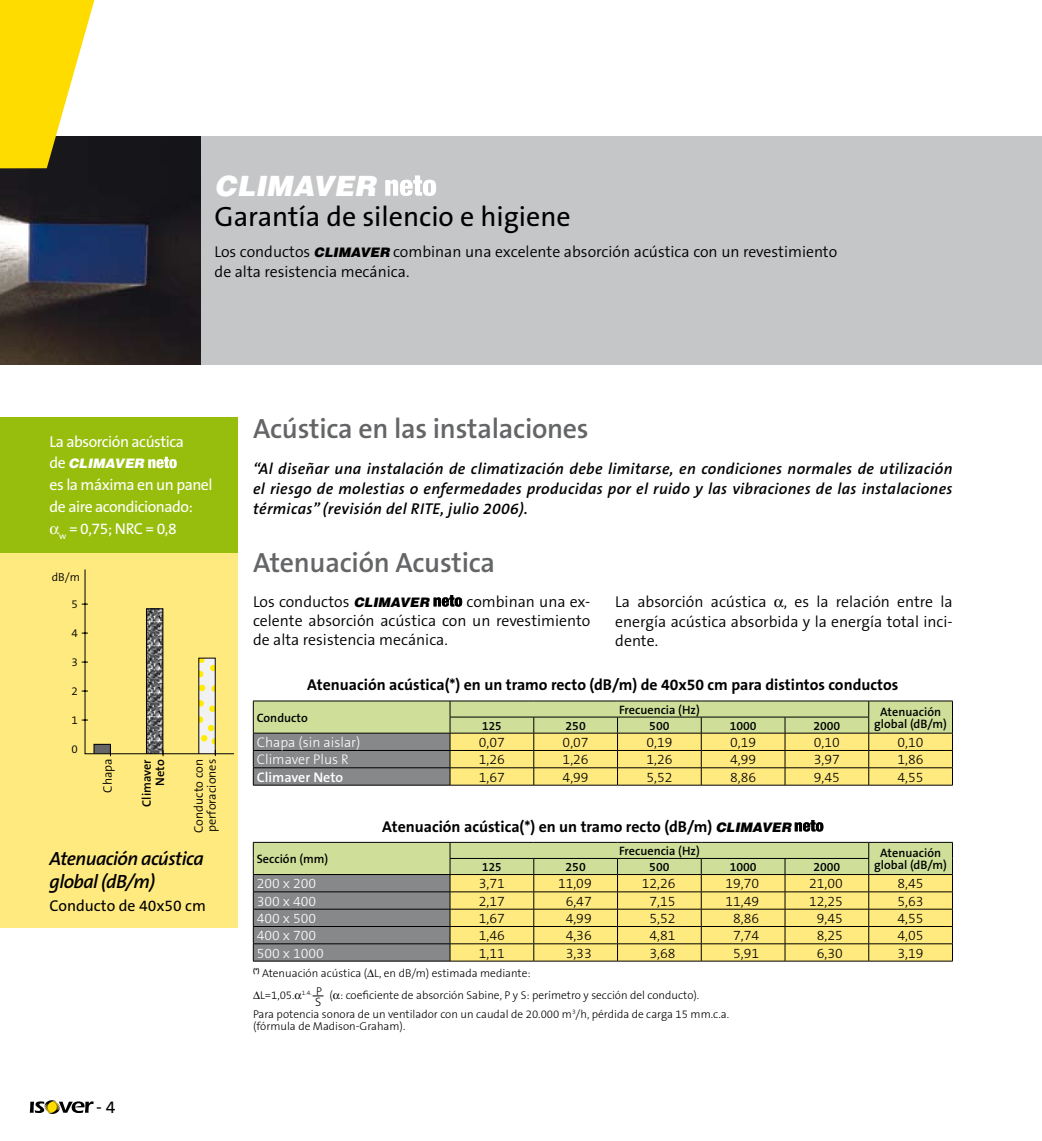
<style>
.page{position:relative;width:1042px;height:1141px;background:#fff}
.page>*{position:absolute;margin:0;border:0;box-sizing:border-box;transform-origin:0 0}
.t1{font:600 28px "The Sans B6";letter-spacing:-.01em;color:#646567}
.t2{font:28px "The Sans B5 Plain";color:#000}
.t3{font:italic 900 28px "Helvetica";color:#fff}
.t4{font:italic 600 19.25px/22.8px "The Sans B6";letter-spacing:-.03em;color:#000}
.t5{font:17.5px "The Sans B5 Plain";color:#000}
.t6{font:300 15.75px/19.2px "The Sans B4";color:#000;text-align:justify}
.t7{font:italic 600 15.75px/20.1px "The Sans B6";letter-spacing:.02em;color:#000;text-align:justify}
.t8{font:700 15.75px "The Sans B7";color:#000}
.t9{font:15.75px "The Sans B5 Plain";letter-spacing:-.03em;color:#fff}
.t10{font:15.75px "The Sans B5 Plain";color:#000}
.t11{font:300 14px "The Sans B3";color:#000}
.t12{font:300 14px "The Sans B3";color:#fff}
.t13{font:600 14px "The Sans B6";color:#fff}
.t14{font:italic 900 13.12px "Helvetica";color:#fff}
.t15{font:300 12.42px/13.1px "The Sans B4";color:#000}
.t16{font:600 12.42px/13.1px "The Sans B6";color:#000;text-align:right}
.t17{font:600 12.25px "The Sans B6";color:#000}
.t18{font:600 12.25px "The Sans B6";color:#000;scale:.95 1}
.t19{font:300 12.25px "The Sans B3";color:#000}
.t20{font:300 11.55px "The Sans B4";color:#000}
.t21{font:300 11.38px/22.2px "The Sans B3";color:#000}
.s1{font-family:"Helvetica";font-weight:900;font-style:italic;font-size:13.12px}
.s2{font-family:"The Sans B5 Plain";font-weight:400;font-style:normal;font-size:15.75px}
</style>
<div class="page">
<svg style="left:30px;top:1100px;width:64px;height:14px"></svg>
<div style="left:0;top:417px;width:238px;height:511px;background:#ffea7f"></div>
<svg style="left:434px;top:595px;width:28px;height:12px"></svg>
<svg style="left:253px;top:701px;width:700px;height:84px;background:#bbb879"></svg>
<hr style="left:253px;top:785px;width:197px;height:1px;background:#000">
<hr style="left:450px;top:785px;width:84px;height:1px;background:#000">
<hr style="left:534px;top:785px;width:83px;height:1px;background:#000">
<hr style="left:617px;top:785px;width:84px;height:1px;background:#000">
<hr style="left:701px;top:785px;width:84px;height:1px;background:#000">
<hr style="left:785px;top:785px;width:84px;height:1px;background:#000">
<hr style="left:869px;top:785px;width:84px;height:1px;background:#000">
<svg style="left:253px;top:842px;width:700px;height:119px;background:#c5bf7b"></svg>
<hr style="left:253px;top:961px;width:197px;height:1px;background:#000">
<hr style="left:450px;top:961px;width:84px;height:1px;background:#000">
<hr style="left:534px;top:961px;width:83px;height:1px;background:#000">
<hr style="left:617px;top:961px;width:84px;height:1px;background:#000">
<hr style="left:701px;top:961px;width:84px;height:1px;background:#000">
<hr style="left:785px;top:961px;width:84px;height:1px;background:#000">
<hr style="left:869px;top:961px;width:84px;height:1px;background:#000">
<svg style="left:795px;top:820px;width:28px;height:11px"></svg>
<div style="left:0;top:417px;width:238px;height:135px;background:#97be0d"></div>
<svg style="left:148px;top:457px;width:29px;height:11px"></svg>
<svg style="left:81px;top:569px;width:152px;height:188px"></svg>
<img style="left:0;top:136px;width:202px;height:229px">
<svg style="left:0;top:0;width:101px;height:168px"></svg>
<div style="left:202px;top:136px;width:840px;height:229px;background:#c5c6c8"></div>
<svg style="left:385px;top:175px;width:51px;height:21px"></svg>
<h1 class="t3" style="left:215px;top:168px;width:163px">CLIMAVER</h1>
<h1 class="t2" style="left:215px;top:202px;width:358px">Garantía de silencio e higiene</h1>
<p class="t6" style="left:215px;top:243px;width:624px">Los conductos <span class="s1">CLIMAVER</span> combinan una excelente absorción acústica con un revestimiento de alta resistencia mecánica.</p>
<p class="t9" style="left:50px;top:433px;width:136px">La absorción acústica</p>
<p class="t14" style="left:50px;top:455px;width:96px"><span class="s2">de</span> CLIMAVER</p>
<p class="t9" style="left:50px;top:477px;width:164px">es la máxima en un panel</p>
<p class="t9" style="left:50px;top:499px;width:145px">de aire acondicionado:</p>
<p class="t9" style="left:59px;top:521px;width:119px"><sub>w</sub> = 0,75; NRC = 0,8</p>
<p class="t20" style="left:52px;top:571px;width:30px">dB/m</p>
<p class="t20" style="left:71px;top:599px;width:8px">5</p>
<p class="t20" style="left:71px;top:628px;width:8px">4</p>
<p class="t20" style="left:71px;top:656px;width:8px">3</p>
<p class="t20" style="left:71px;top:685px;width:8px">2</p>
<p class="t20" style="left:71px;top:714px;width:8px">1</p>
<p class="t20" style="left:71px;top:743px;width:8px">0</p>
<p class="t16" style="left:141px;top:807px;width:49px;rotate:-90deg">Climaver<br>Neto</p>
<p class="t15" style="left:101px;top:793px;width:36px;rotate:-90deg">Chapa</p>
<p class="t15" style="left:192px;top:833px;width:75px;rotate:-90deg">Conducto con perforaciones</p>
<p class="t4" style="left:50px;top:848px;width:156px">Atenuación acústica global (dB/m)</p>
<p class="t10" style="left:50px;top:897px;width:158px">Conducto de 40x50 cm</p>
<p class="t5" style="left:96px;top:1098px;width:7px">-</p>
<h1 class="t1" style="left:253px;top:414px;width:337px">Acústica en las instalaciones</h1>
<p class="t7" style="left:253px;top:459px;width:701px">“Al diseñar una instalación de climatización debe limitarse, en condiciones normales de utilización el riesgo de molestias o enfermedades producidas por el ruido y las vibraciones de las instalaciones térmicas” (revisión del RITE, julio 2006).</p>
<h1 class="t1" style="left:253px;top:548px;width:244px">Atenuación Acustica</h1>
<p class="t6" style="left:253px;top:592px;width:339px;text-indent:214px">combinan una ex&shy;celente absorción acústica con un revestimiento de alta resistencia mecánica.</p>
<p class="t6" style="left:253px;top:592px;width:178px">Los conductos <span class="s1">CLIMAVER</span></p>
<p class="t6" style="left:615px;top:593px;width:339px">La absorción acústica , es la relación entre la energía acústica absorbida y la energía total inci&shy;dente.</p>
<p class="t8" style="left:307px;top:677px;width:593px">Atenuación acústica(*) en un tramo recto (dB/m) de 40x50 cm para distintos conductos</p>
<p class="t17" style="left:257px;top:711px;width:53px">Conducto</p>
<p class="t17" style="left:619px;top:703px;width:82px">Frecuencia (Hz)</p>
<p class="t17" style="left:880px;top:705px;width:62px">Atenuación</p>
<p class="t18" style="left:482px;top:719px;width:22px">125</p>
<p class="t17" style="left:565px;top:719px;width:22px">250</p>
<p class="t17" style="left:649px;top:719px;width:22px">500</p>
<p class="t17" style="left:729px;top:719px;width:28px">1000</p>
<p class="t17" style="left:813px;top:719px;width:28px">2000</p>
<p class="t17" style="left:874px;top:717px;width:74px">global (dB/m)</p>
<p class="t12" style="left:257px;top:735px;width:105px">Chapa (sin aislar)</p>
<p class="t11" style="left:479px;top:735px;width:28px">0,07</p>
<p class="t11" style="left:563px;top:735px;width:28px">0,07</p>
<p class="t11" style="left:646px;top:735px;width:28px">0,19</p>
<p class="t11" style="left:730px;top:735px;width:28px">0,19</p>
<p class="t11" style="left:814px;top:735px;width:28px">0,10</p>
<p class="t11" style="left:897px;top:735px;width:28px">0,10</p>
<p class="t12" style="left:257px;top:752px;width:94px">Climaver Plus R</p>
<p class="t11" style="left:479px;top:752px;width:28px">1,26</p>
<p class="t11" style="left:563px;top:752px;width:28px">1,26</p>
<p class="t11" style="left:646px;top:752px;width:28px">1,26</p>
<p class="t11" style="left:730px;top:752px;width:28px">4,99</p>
<p class="t11" style="left:814px;top:752px;width:28px">3,97</p>
<p class="t11" style="left:897px;top:752px;width:28px">1,86</p>
<p class="t13" style="left:257px;top:770px;width:88px">Climaver Neto</p>
<p class="t11" style="left:479px;top:770px;width:28px">1,67</p>
<p class="t11" style="left:563px;top:770px;width:28px">4,99</p>
<p class="t11" style="left:646px;top:770px;width:28px">5,52</p>
<p class="t11" style="left:730px;top:770px;width:28px">8,86</p>
<p class="t11" style="left:814px;top:770px;width:28px">9,45</p>
<p class="t11" style="left:897px;top:770px;width:28px">4,55</p>
<p class="t17" style="left:257px;top:852px;width:73px">Sección (mm)</p>
<p class="t8" style="left:382px;top:818px;width:411px">Atenuación acústica(*) en un tramo recto (dB/m) <span class="s1">CLIMAVER</span></p>
<p class="t17" style="left:619px;top:844px;width:82px">Frecuencia (Hz)</p>
<p class="t17" style="left:880px;top:846px;width:62px">Atenuación</p>
<p class="t18" style="left:482px;top:860px;width:22px">125</p>
<p class="t17" style="left:565px;top:860px;width:22px">250</p>
<p class="t17" style="left:649px;top:860px;width:22px">500</p>
<p class="t17" style="left:729px;top:860px;width:28px">1000</p>
<p class="t17" style="left:813px;top:860px;width:28px">2000</p>
<p class="t17" style="left:874px;top:859px;width:74px">global (dB/m)</p>
<p class="t12" style="left:257px;top:876px;width:61px">200 x 200</p>
<p class="t11" style="left:479px;top:876px;width:28px">3,71</p>
<p class="t11" style="left:558px;top:876px;width:35px">11,09</p>
<p class="t11" style="left:642px;top:876px;width:35px">12,26</p>
<p class="t11" style="left:725px;top:876px;width:35px">19,70</p>
<p class="t11" style="left:809px;top:876px;width:35px">21,00</p>
<p class="t11" style="left:897px;top:876px;width:28px">8,45</p>
<p class="t12" style="left:257px;top:894px;width:61px">300 x 400</p>
<p class="t11" style="left:479px;top:894px;width:28px">2,17</p>
<p class="t11" style="left:566px;top:894px;width:28px">6,47</p>
<p class="t11" style="left:649px;top:894px;width:28px">7,15</p>
<p class="t11" style="left:725px;top:894px;width:35px">11,49</p>
<p class="t11" style="left:809px;top:894px;width:35px">12,25</p>
<p class="t11" style="left:897px;top:894px;width:28px">5,63</p>
<p class="t12" style="left:257px;top:911px;width:61px">400 x 500</p>
<p class="t11" style="left:479px;top:911px;width:28px">1,67</p>
<p class="t11" style="left:566px;top:911px;width:28px">4,99</p>
<p class="t11" style="left:649px;top:911px;width:28px">5,52</p>
<p class="t11" style="left:733px;top:911px;width:28px">8,86</p>
<p class="t11" style="left:817px;top:911px;width:28px">9,45</p>
<p class="t11" style="left:897px;top:911px;width:28px">4,55</p>
<p class="t12" style="left:257px;top:928px;width:61px">400 x 700</p>
<p class="t11" style="left:479px;top:928px;width:28px">1,46</p>
<p class="t11" style="left:566px;top:928px;width:28px">4,36</p>
<p class="t11" style="left:649px;top:928px;width:28px">4,81</p>
<p class="t11" style="left:733px;top:928px;width:28px">7,74</p>
<p class="t11" style="left:817px;top:928px;width:28px">8,25</p>
<p class="t11" style="left:897px;top:928px;width:28px">4,05</p>
<p class="t12" style="left:257px;top:946px;width:69px">500 x 1000</p>
<p class="t11" style="left:479px;top:946px;width:28px">1,11</p>
<p class="t11" style="left:566px;top:946px;width:28px">3,33</p>
<p class="t11" style="left:649px;top:946px;width:28px">3,68</p>
<p class="t11" style="left:733px;top:946px;width:28px">5,91</p>
<p class="t11" style="left:817px;top:946px;width:28px">6,30</p>
<p class="t11" style="left:897px;top:946px;width:28px">3,19</p>
<p class="t21" style="left:260px;top:962px;width:441px;text-indent:-7px"><sup>(*)</sup> Atenuación acústica ( L, en dB/m) estimada mediante:<br>L=1,05. <sup>1.4.</sup> P ( : coeficiente de absorción Sabine, P y S: perímetro y sección del conducto).</p>
<p class="t19" style="left:315px;top:995px;width:8px">S</p>
<p class="t21" style="left:253px;top:1008px;width:477px;line-height:12.2px">Para potencia sonora de un ventilador con un caudal de 20.000 m<sup>3</sup>/h, pérdida de carga 15 mm.c.a. (fórmula de Madison-Graham).</p>
</div>
